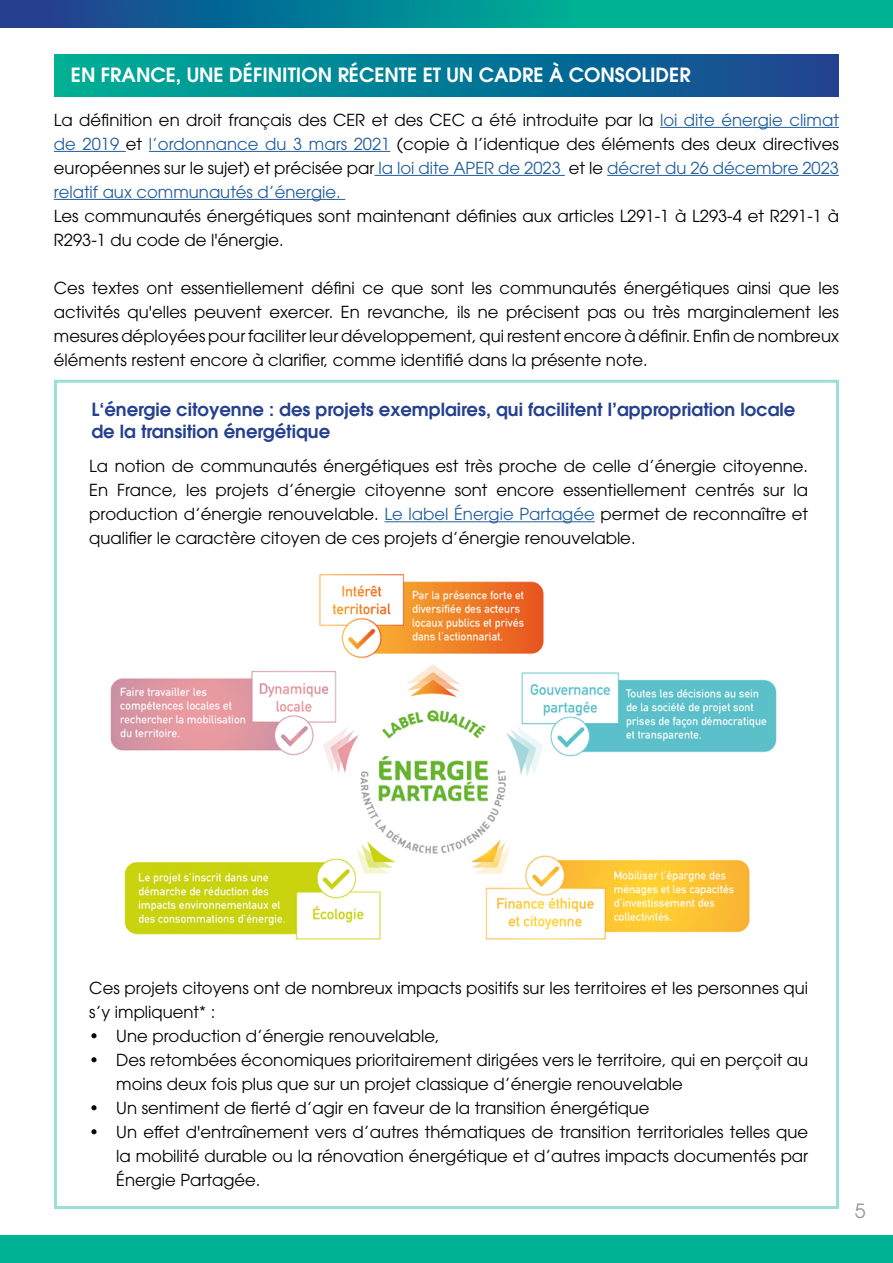
<style>
.page{position:relative;width:893px;height:1263px;background:#fff}
.page>*{position:absolute;margin:0;border:0;box-sizing:border-box;transform-origin:0 0}
.t1{font:600 19.5px "ITC Avant Garde Pro";color:#fff}
.t2{font:19.5px "ITC Avant Garde Pro";color:#939598}
.t3{font:600 18px/22.5px "ITC Avant Garde Pro";color:#25408f}
.t4{font:16.5px/24px "ITC Avant Garde Pro";color:#000;text-align:justify}
.s1{color:#215e9e}
</style>
<div class="page">
<div style="left:54px;top:54px;width:785px;height:43px;background:linear-gradient(to right,#00b197,#164392)"></div>
<hr style="left:384px;top:521px;width:211px;height:1px;background:#215e9e">
<img style="left:110px;top:574px;width:667px;height:366px">
<div style="left:0;top:1236px;width:893px;height:27px;background:#00b294"></div>
<svg style="left:0;top:0;width:893px;height:27px;background:#068a93"></svg>
<hr style="left:660px;top:127px;width:179px;height:1px;background:#215e9e">
<hr style="left:54px;top:151px;width:72px;height:1px;background:#215e9e">
<hr style="left:149px;top:151px;width:241px;height:1px;background:#215e9e">
<hr style="left:374px;top:175px;width:191px;height:1px;background:#215e9e">
<hr style="left:607px;top:175px;width:232px;height:1px;background:#215e9e">
<hr style="left:54px;top:199px;width:291px;height:1px;background:#215e9e">
<p class="t1" style="left:71px;top:63px;width:621px">EN FRANCE, UNE DÉFINITION RÉCENTE ET UN CADRE À CONSOLIDER</p>
<p class="t4" style="left:54px;top:107px;width:787px">La définition en droit français des CER et des CEC a été introduite par la <span class="s1">loi dite énergie climat de 2019</span> et <span class="s1">l’ordonnance du 3 mars 2021</span> (copie à l’identique des éléments des deux directives européennes sur le sujet) et précisée par <span class="s1">la loi dite APER de 2023</span> et le <span class="s1">décret du 26 décembre 2023 relatif aux communautés d’énergie.</span></p>
<p class="t4" style="left:54px;top:204px;width:787px">Les communautés énergétiques sont maintenant définies aux articles L291-1 à L293-4 et R291-1 à<br>R293-1 du code de l'énergie.</p>
<p class="t4" style="left:54px;top:276px;width:787px">Ces textes ont essentiellement défini ce que sont les communautés énergétiques ainsi que les activités qu'elles peuvent exercer. En revanche, ils ne précisent pas ou très marginalement les mesures déployées pour faciliter leur développement, qui restent encore à définir. Enfin de nombreux éléments restent encore à clarifier, comme identifié dans la présente note.</p>
<p class="t3" style="left:91px;top:397px;width:706px">L‘énergie citoyenne : des projets exemplaires, qui facilitent l’appropriation locale de la transition énergétique</p>
<p class="t4" style="left:89px;top:454px;width:720px">La notion de communautés énergétiques est très proche de celle d’énergie citoyenne.<br>En France, les projets d’énergie citoyenne sont encore essentiellement centrés sur la production d’énergie renouvelable. <span class="s1">Le label Énergie Partagée</span> permet de reconnaître et qualifier le caractère citoyen de ces projets d’énergie renouvelable.</p>
<p class="t4" style="left:89px;top:976px;width:720px">Ces projets citoyens ont de nombreux impacts positifs sur les territoires et les personnes qui s’y impliquent* :</p>
<p class="t4" style="left:89px;top:1024px;width:352px">• Une production d’énergie renouvelable,</p>
<p class="t4" style="left:116px;top:1048px;width:693px;text-indent:-27px">• Des retombées économiques prioritairement dirigées vers le territoire, qui en perçoit au moins deux fois plus que sur un projet classique d’énergie renouvelable</p>
<p class="t4" style="left:89px;top:1096px;width:562px">• Un sentiment de fierté d’agir en faveur de la transition énergétique</p>
<p class="t4" style="left:116px;top:1120px;width:693px;text-indent:-27px">• Un effet d'entraînement vers d’autres thématiques de transition territoriales telles que la mobilité durable ou la rénovation énergétique et d’autres impacts documentés par Énergie Partagée.</p>
<p class="t2" style="left:855px;top:1198px;width:12px">5</p>
</div>
